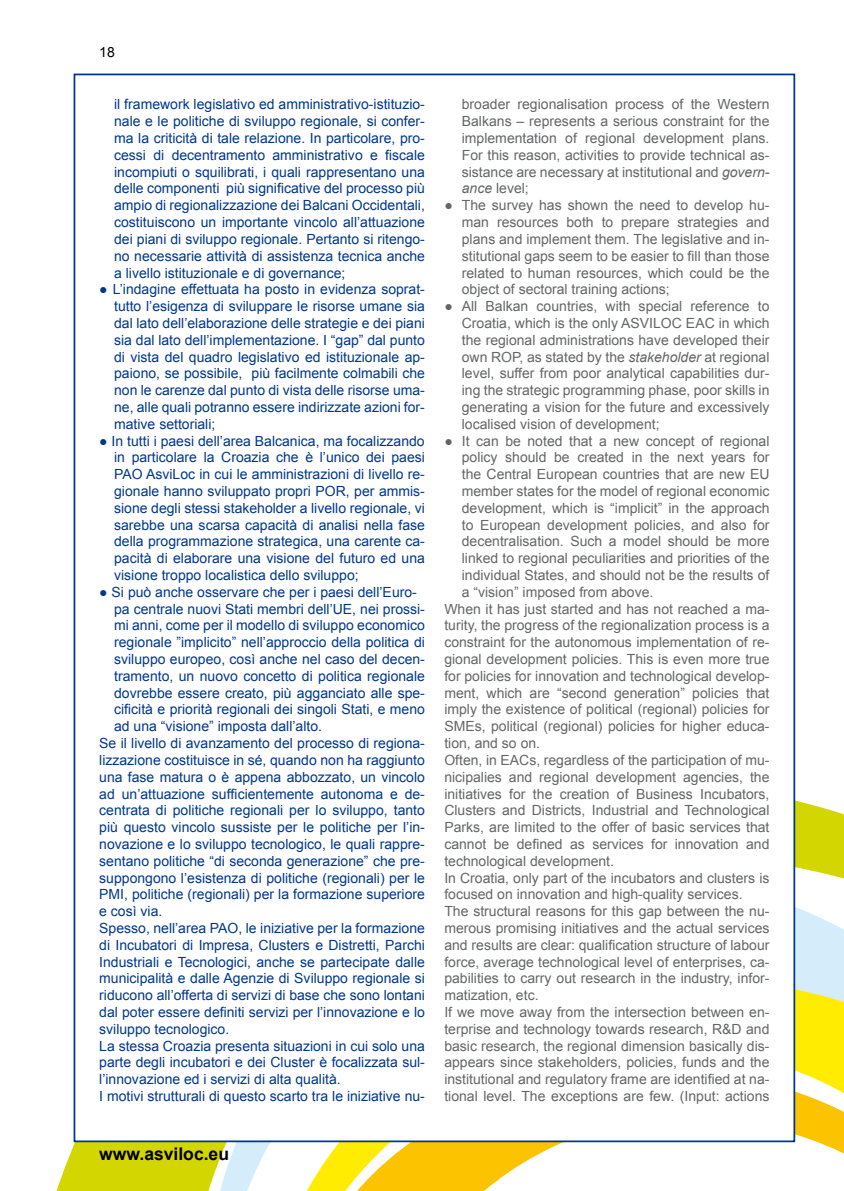
<style>
.page{position:relative;width:844px;height:1191px;background:#fff}
.page>*{position:absolute;margin:0;border:0;box-sizing:border-box;transform-origin:0 0}
.t1{font:700 17.5px "Arial";color:#000}
.t2{font:14px/16.8px "Arial";color:#00378b;text-align:justify}
.t3{font:14px/16.8px "Arial";color:#646567;text-align:justify}
.t4{font:14px "Arial";color:#000}
.s1{font-style:italic}
</style>
<div class="page">
<svg style="left:56px;top:724px;width:787px;height:467px"></svg>
<svg style="left:261px;top:886px;width:582px;height:305px"></svg>
<div style="left:74px;top:74px;width:720px;height:1067px;background:#fff"></div>
<p class="t4" style="left:99px;top:43px;width:17px">18</p>
<p class="t2" style="left:114px;top:96px;width:312px">il framework legislativo ed amministrativo-istituzio&shy;nale e le politiche di sviluppo regionale, si confer&shy;ma la criticità di tale relazione. In particolare, pro&shy;cessi di decentramento amministrativo e fiscale incompiuti o squilibrati, i quali rappresentano una delle componenti più significative del processo più ampio di regionalizzazione dei Balcani Occidentali, costituiscono un importante vincolo all’attuazione dei piani di sviluppo regionale. Pertanto si ritengo&shy;no necessarie attività di assistenza tecnica anche a livello istituzionale e di governance;</p>
<p class="t2" style="left:114px;top:281px;width:312px;text-indent:-15px">● L’indagine effettuata ha posto in evidenza soprat&shy;tutto l’esigenza di sviluppare le risorse umane sia dal lato dell’elaborazione delle strategie e dei piani sia dal lato dell’implementazione. I “gap” dal punto di vista del quadro legislativo ed istituzionale ap&shy;paiono, se possibile, più facilmente colmabili che non le carenze dal punto di vista delle risorse uma&shy;ne, alle quali potranno essere indirizzate azioni for&shy;mative settoriali;</p>
<p class="t2" style="left:114px;top:432px;width:312px;text-indent:-15px">● In tutti i paesi dell’area Balcanica, ma focalizzando in particolare la Croazia che è l’unico dei paesi PAO AsviLoc in cui le amministrazioni di livello re&shy;gionale hanno sviluppato propri POR, per ammis&shy;sione degli stessi stakeholder a livello regionale, vi sarebbe una scarsa capacità di analisi nella fase della programmazione strategica, una carente ca&shy;pacità di elaborare una visione del futuro ed una visione troppo localistica dello sviluppo;</p>
<p class="t2" style="left:99px;top:583px;width:319px">● Si può anche osservare che per i paesi dell’Euro-</p>
<p class="t2" style="left:114px;top:600px;width:312px">pa centrale nuovi Stati membri dell’UE, nei prossi-</p>
<p class="t2" style="left:114px;top:617px;width:312px">mi anni, come per il modello di sviluppo economico</p>
<p class="t2" style="left:114px;top:634px;width:312px">regionale ”implicito” nell’approccio della politica di</p>
<p class="t2" style="left:114px;top:651px;width:312px">sviluppo europeo, così anche nel caso del decen-</p>
<p class="t2" style="left:114px;top:667px;width:312px">tramento, un nuovo concetto di politica regionale</p>
<p class="t2" style="left:114px;top:684px;width:312px">dovrebbe essere creato, più agganciato alle spe-</p>
<p class="t2" style="left:114px;top:701px;width:312px">cificità e priorità regionali dei singoli Stati, e meno</p>
<p class="t2" style="left:114px;top:718px;width:209px">ad una “visione” imposta dall’alto.</p>
<p class="t2" style="left:99px;top:735px;width:327px">Se il livello di avanzamento del processo di regiona-</p>
<p class="t2" style="left:99px;top:751px;width:327px">lizzazione costituisce in sé, quando non ha raggiunto</p>
<p class="t2" style="left:99px;top:768px;width:327px">una fase matura o è appena abbozzato, un vincolo</p>
<p class="t2" style="left:99px;top:785px;width:327px">ad un’attuazione sufficientemente autonoma e de-</p>
<p class="t2" style="left:99px;top:802px;width:327px">centrata di politiche regionali per lo sviluppo, tanto</p>
<p class="t2" style="left:99px;top:819px;width:327px">più questo vincolo sussiste per le politiche per l’in-</p>
<p class="t2" style="left:99px;top:835px;width:327px">novazione e lo sviluppo tecnologico, le quali rappre-</p>
<p class="t2" style="left:99px;top:852px;width:327px">sentano politiche “di seconda generazione” che pre-</p>
<p class="t2" style="left:99px;top:869px;width:327px">suppongono l’esistenza di politiche (regionali) per le</p>
<p class="t2" style="left:99px;top:886px;width:327px">PMI, politiche (regionali) per la formazione superiore</p>
<p class="t2" style="left:99px;top:903px;width:65px">e così via.</p>
<p class="t2" style="left:99px;top:919px;width:327px">Spesso, nell’area PAO, le iniziative per la formazione</p>
<p class="t2" style="left:99px;top:936px;width:327px">di Incubatori di Impresa, Clusters e Distretti, Parchi</p>
<p class="t2" style="left:99px;top:953px;width:327px">Industriali e Tecnologici, anche se partecipate dalle</p>
<p class="t2" style="left:99px;top:970px;width:327px">municipalità e dalle Agenzie di Sviluppo regionale si</p>
<p class="t2" style="left:99px;top:987px;width:327px">riducono all’offerta di servizi di base che sono lontani</p>
<p class="t2" style="left:99px;top:1003px;width:327px">dal poter essere definiti servizi per l’innovazione e lo</p>
<p class="t2" style="left:99px;top:1020px;width:131px">sviluppo tecnologico.</p>
<p class="t2" style="left:99px;top:1037px;width:327px">La stessa Croazia presenta situazioni in cui solo una</p>
<p class="t2" style="left:99px;top:1054px;width:327px">parte degli incubatori e dei Cluster è focalizzata sul-</p>
<p class="t2" style="left:99px;top:1071px;width:243px">l’innovazione ed i servizi di alta qualità.</p>
<p class="t2" style="left:99px;top:1087px;width:327px">I motivi strutturali di questo scarto tra le iniziative nu-</p>
<p class="t1" style="left:99px;top:1142px;width:131px">www.asviloc.eu</p>
<p class="t3" style="left:461px;top:96px;width:309px">broader regionalisation process of the Western Balkans – represents a serious constraint for the implementation of regional development plans.<br>For this reason, activities to provide technical as&shy;sistance are necessary at institutional and <span class="s1">govern&shy;ance</span> level;</p>
<p class="t3" style="left:461px;top:197px;width:309px;text-indent:-17px">● The survey has shown the need to develop hu&shy;man resources both to prepare strategies and plans and implement them. The legislative and in&shy;stitutional gaps seem to be easier to fill than those related to human resources, which could be the object of sectoral training actions;</p>
<p class="t3" style="left:461px;top:298px;width:309px;text-indent:-18px">● All Balkan countries, with special reference to Croatia, which is the only ASVILOC EAC in which the regional administrations have developed their own ROP, as stated by the <span class="s1">stakeholder</span> at regional level, suffer from poor analytical capabilities dur&shy;ing the strategic programming phase, poor skills in generating a vision for the future and excessively localised vision of development;</p>
<p class="t3" style="left:444px;top:432px;width:326px">● It can be noted that a new concept of regional</p>
<p class="t3" style="left:461px;top:449px;width:309px">policy should be created in the next years for</p>
<p class="t3" style="left:461px;top:466px;width:309px">the Central European countries that are new EU</p>
<p class="t3" style="left:461px;top:483px;width:309px">member states for the model of regional economic</p>
<p class="t3" style="left:461px;top:499px;width:309px">development, which is “implicit” in the approach</p>
<p class="t3" style="left:461px;top:516px;width:309px">to European development policies, and also for</p>
<p class="t3" style="left:461px;top:533px;width:309px">decentralisation. Such a model should be more</p>
<p class="t3" style="left:461px;top:550px;width:309px">linked to regional peculiarities and priorities of the</p>
<p class="t3" style="left:461px;top:567px;width:309px">individual States, and should not be the results of</p>
<p class="t3" style="left:461px;top:583px;width:193px">a “vision” imposed from above.</p>
<p class="t3" style="left:444px;top:600px;width:326px">When it has just started and has not reached a ma-</p>
<p class="t3" style="left:444px;top:617px;width:326px">turity, the progress of the regionalization process is a</p>
<p class="t3" style="left:444px;top:634px;width:326px">constraint for the autonomous implementation of re-</p>
<p class="t3" style="left:444px;top:651px;width:326px">gional development policies. This is even more true</p>
<p class="t3" style="left:444px;top:667px;width:326px">for policies for innovation and technological develop-</p>
<p class="t3" style="left:444px;top:684px;width:326px">ment, which are “second generation” policies that</p>
<p class="t3" style="left:444px;top:701px;width:326px">imply the existence of political (regional) policies for</p>
<p class="t3" style="left:444px;top:718px;width:326px">SMEs, political (regional) policies for higher educa-</p>
<p class="t3" style="left:444px;top:735px;width:97px">tion, and so on.</p>
<p class="t3" style="left:444px;top:751px;width:326px">Often, in EACs, regardless of the participation of mu-</p>
<p class="t3" style="left:444px;top:768px;width:326px">nicipalies and regional development agencies, the</p>
<p class="t3" style="left:444px;top:785px;width:326px">initiatives for the creation of Business Incubators,</p>
<p class="t3" style="left:444px;top:802px;width:326px">Clusters and Districts, Industrial and Technological</p>
<p class="t3" style="left:444px;top:819px;width:326px">Parks, are limited to the offer of basic services that</p>
<p class="t3" style="left:444px;top:835px;width:326px">cannot be defined as services for innovation and</p>
<p class="t3" style="left:444px;top:852px;width:171px">technological development.</p>
<p class="t3" style="left:444px;top:869px;width:326px">In Croatia, only part of the incubators and clusters is</p>
<p class="t3" style="left:444px;top:886px;width:300px">focused on innovation and high-quality services.</p>
<p class="t3" style="left:444px;top:903px;width:326px">The structural reasons for this gap between the nu-</p>
<p class="t3" style="left:444px;top:919px;width:326px">merous promising initiatives and the actual services</p>
<p class="t3" style="left:444px;top:936px;width:326px">and results are clear: qualification structure of labour</p>
<p class="t3" style="left:444px;top:953px;width:326px">force, average technological level of enterprises, ca-</p>
<p class="t3" style="left:444px;top:970px;width:326px">pabilities to carry out research in the industry, infor-</p>
<p class="t3" style="left:444px;top:987px;width:96px">matization, etc.</p>
<p class="t3" style="left:444px;top:1003px;width:326px">If we move away from the intersection between en-</p>
<p class="t3" style="left:444px;top:1020px;width:326px">terprise and technology towards research, R&amp;D and</p>
<p class="t3" style="left:444px;top:1037px;width:326px">basic research, the regional dimension basically dis-</p>
<p class="t3" style="left:444px;top:1054px;width:326px">appears since stakeholders, policies, funds and the</p>
<p class="t3" style="left:444px;top:1071px;width:326px">institutional and regulatory frame are identified at na-</p>
<p class="t3" style="left:444px;top:1087px;width:326px">tional level. The exceptions are few. (Input: actions</p>
</div>
